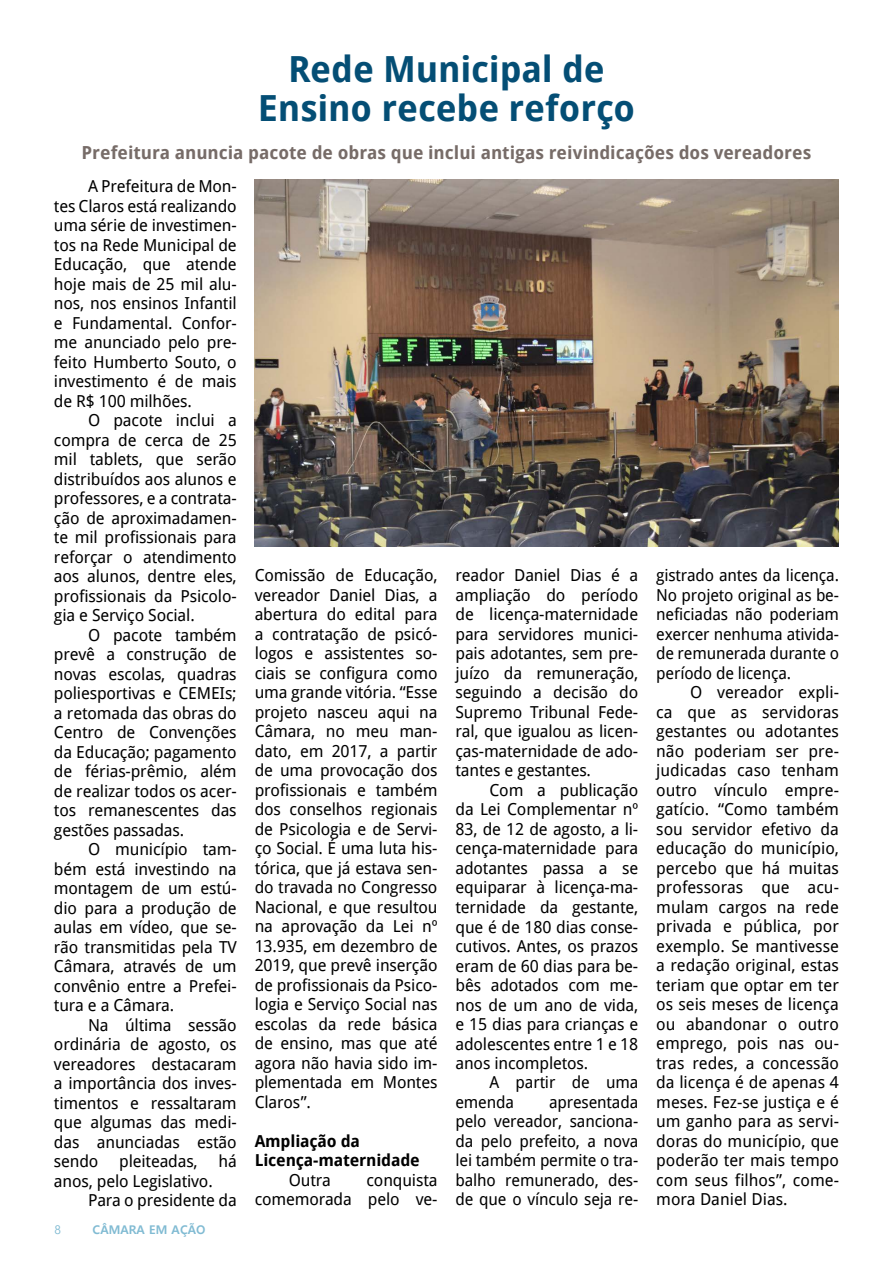
<style>
.page{position:relative;width:893px;height:1263px;background:#fff}
.page>*{position:absolute;margin:0;border:0;box-sizing:border-box;transform-origin:0 0}
.t1{font:700 36px/39px "Droid Sans";letter-spacing:-.005em;color:#044e75;text-align:center}
.t2{font:700 18px "Droid Sans";color:#776c68}
.t3{font:16.5px/19.5px "Droid Sans";letter-spacing:-.01em;color:#000;text-align:justify}
.t4{font:700 16.5px/19.5px "Droid Sans";letter-spacing:-.01em;color:#000}
.t5{font:700 12px "Malgun Gothic";color:#81bbd3}
.t6{font:12px "Malgun Gothic";color:#81bbd3}
</style>
<div class="page">
<img style="left:255px;top:179px;width:584px;height:367px">
<h1 class="t1" style="left:258px;top:50px;width:379px">Rede Municipal de<br>Ensino recebe reforço</h1>
<p class="t2" style="left:82px;top:142px;width:731px">Prefeitura anuncia pacote de obras que inclui antigas reivindicações dos vereadores</p>
<p class="t3" style="left:54px;top:177px;width:184px;text-indent:34px">A Prefeitura de Mon&shy;tes Claros está realizando uma série de investimen&shy;tos na Rede Municipal de Educação, que atende hoje mais de 25 mil alu&shy;nos, nos ensinos Infantil e Fundamental. Confor&shy;me anunciado pelo pre&shy;feito Humberto Souto, o investimento é de mais de R$ 100 milhões.</p>
<p class="t3" style="left:54px;top:411px;width:184px;text-indent:34px">O pacote inclui a compra de cerca de 25 mil tablets, que serão distribuídos aos alunos e professores, e a contrata&shy;ção de aproximadamen&shy;te mil profissionais para reforçar o atendimento aos alunos, dentre eles, profissionais da Psicolo&shy;gia e Serviço Social.</p>
<p class="t3" style="left:54px;top:625px;width:184px;text-indent:34px">O pacote também prevê a construção de novas escolas, quadras poliesportivas e CEMEIs; a retomada das obras do Centro de Convenções da Educação; pagamento de férias-prêmio, além de realizar todos os acer&shy;tos remanescentes das gestões passadas.</p>
<p class="t3" style="left:54px;top:840px;width:184px;text-indent:34px">O município tam&shy;bém está investindo na montagem de um estú&shy;dio para a produção de aulas em vídeo, que se&shy;rão transmitidas pela TV Câmara, através de um convênio entre a Prefei&shy;tura e a Câmara.</p>
<p class="t3" style="left:54px;top:1015px;width:184px;text-indent:34px">Na última sessão ordinária de agosto, os vereadores destacaram a importância dos inves&shy;timentos e ressaltaram que algumas das medi&shy;das anunciadas estão sendo</p>
<p class="t3" style="left:119px;top:1152px;width:80px">pleiteadas,</p>
<p class="t3" style="left:218px;top:1152px;width:20px">há</p>
<p class="t3" style="left:88px;top:1171px;width:150px;text-indent:-34px">anos, pelo Legislativo.<br>Para o presidente da</p>
<p class="t6" style="left:54px;top:1223px;width:8px">8</p>
<p class="t5" style="left:93px;top:1222px;width:114px">CÂMARA EM AÇÃO</p>
<p class="t3" style="left:255px;top:566px;width:184px">Comissão de Educação, vereador Daniel Dias, a abertura do edital para a contratação de psicó&shy;logos e assistentes so&shy;ciais se configura como uma grande vitória. “Esse projeto nasceu aqui na Câmara, no meu man&shy;dato, em 2017, a partir de uma provocação dos profissionais e também dos conselhos regionais de Psicologia e de Servi&shy;ço Social. É uma luta his&shy;tórica, que já estava sen&shy;do travada no Congresso Nacional, e que resultou na aprovação da Lei nº 13.935, em dezembro de 2019, que prevê inserção de profissionais da Psico&shy;logia e Serviço Social nas escolas da rede básica de ensino, mas que até agora não havia sido im&shy;plementada em Montes Claros”.</p>
<p class="t4" style="left:255px;top:1131px;width:167px">Ampliação da<br>Licença-maternidade</p>
<p class="t3" style="left:289px;top:1170px;width:44px">Outra</p>
<p class="t3" style="left:255px;top:1170px;width:184px;text-align:right">conquista<br>comemorada pelo ve-</p>
<p class="t3" style="left:455px;top:566px;width:184px">reador Daniel Dias é a ampliação do período de licença-maternidade para servidores munici&shy;pais adotantes, sem pre&shy;juízo da remuneração, seguindo a decisão do Supremo Tribunal Fede&shy;ral, que igualou as licen&shy;ças-maternidade de ado&shy;tantes e gestantes.</p>
<p class="t3" style="left:455px;top:780px;width:184px;text-indent:34px">Com a publicação da Lei Complementar nº 83, de 12 de agosto, a li&shy;cença-maternidade para adotantes passa a se equiparar à licença-ma&shy;ternidade da gestante, que é de 180 dias conse&shy;cutivos. Antes, os prazos eram de 60 dias para be&shy;bês adotados com me&shy;nos de um ano de vida, e 15 dias para crianças e adolescentes entre 1 e 18 anos incompletos.</p>
<p class="t3" style="left:455px;top:1073px;width:184px;text-indent:34px">A partir de uma emenda</p>
<p class="t3" style="left:455px;top:1092px;width:184px;text-indent:94px">apresentada pelo vereador, sanciona&shy;da pelo prefeito, a nova lei também permite o tra&shy;balho remunerado, des&shy;de que o vínculo seja re-</p>
<p class="t3" style="left:656px;top:566px;width:184px">gistrado antes da licença.<br>No projeto original as be&shy;neficiadas não poderiam exercer nenhuma ativida&shy;de remunerada durante o período de licença.</p>
<p class="t3" style="left:656px;top:683px;width:184px;text-indent:34px">O vereador expli&shy;ca que as servidoras gestantes ou adotantes não poderiam ser pre&shy;judicadas caso tenham outro vínculo empre&shy;gatício. “Como também sou servidor efetivo da educação do município, percebo que há muitas professoras que acu&shy;mulam cargos na rede privada e pública, por exemplo. Se mantivesse a redação original, estas teriam que optar em ter os seis meses de licença ou abandonar o outro emprego, pois nas ou&shy;tras redes, a concessão da licença é de apenas 4 meses. Fez-se justiça e é um ganho para as servi&shy;doras do município, que poderão ter mais tempo com seus filhos”, come&shy;mora Daniel Dias.</p>
</div>
